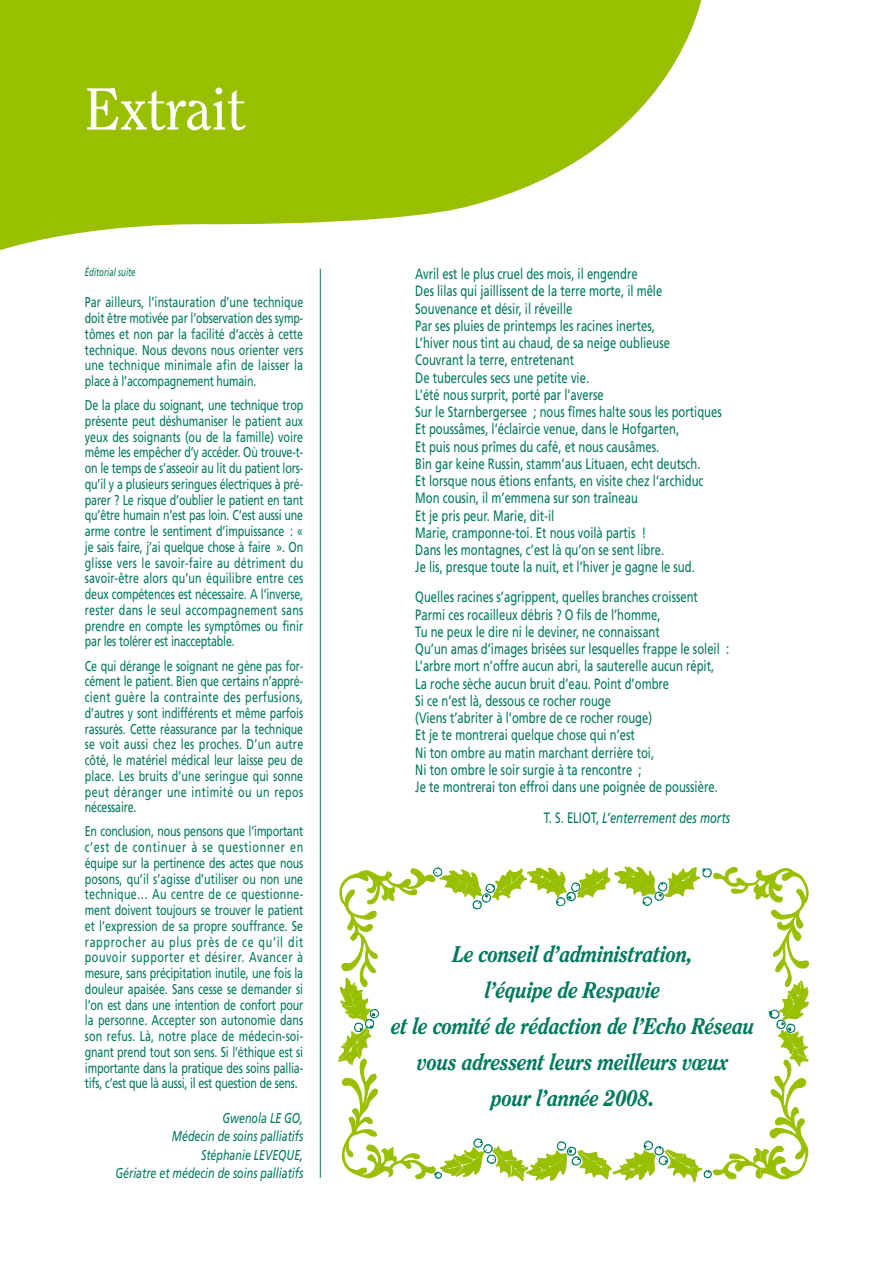
<style>
.page{position:relative;width:893px;height:1263px;background:#fff}
.page>*{position:absolute;margin:0;border:0;box-sizing:border-box;transform-origin:0 0}
.t1{font:58.5px "Clearface IT Cby BT";color:#fff}
.t2{font:italic 800 22.5px/36px "Clearface IT Cby BT";letter-spacing:-.015em;color:#00795e;text-align:center;scale:.9 1}
.t3{font:15px/17.2px "Frutiger";color:#00795e;scale:.75 1}
.t4{font:italic 15px "Frutiger";color:#00795e;scale:.75 1}
.t5{font:14.25px/15.8px "Frutiger";letter-spacing:-.015em;color:#00795e;text-align:justify;scale:.75 1}
.t6{font:italic 14.25px/18.5px "Frutiger";color:#00795e;text-align:right;scale:.75 1}
.t7{font:italic 11.25px "Frutiger";color:#00795e;scale:.7 1}
.s1{font-style:normal}
</style>
<div class="page">
<svg style="left:0;top:0;width:702px;height:250px;fill:#98c000"></svg>
<hr style="left:320px;top:269px;width:1px;height:909px;background:#00795e">
<svg style="left:338px;top:866px;width:471px;height:316px"></svg>
<h1 class="t1" style="left:85px;top:86px;width:162px">Extrait</h1>
<p class="t7" style="left:85px;top:268px;width:74px">Éditorial suite</p>
<p class="t5" style="left:85px;top:296px;width:293px">Par ailleurs, l’instauration d’une technique doit être motivée par l’observation des symp&shy;tômes et non par la facilité d’accès à cette technique. Nous devons nous orienter vers une technique minimale afin de laisser la place à l’accompagnement humain.</p>
<p class="t5" style="left:85px;top:398px;width:293px">De la place du soignant, une technique trop présente peut déshumaniser le patient aux yeux des soignants (ou de la famille) voire même les empêcher d’y accéder. Où trouve-t&shy;on le temps de s’asseoir au lit du patient lors&shy;qu’il y a plusieurs seringues électriques à pré&shy;parer ? Le risque d’oublier le patient en tant qu’être humain n’est pas loin. C‘est aussi une arme contre le sentiment d’impuissance : « je sais faire, j’ai quelque chose à faire ». On glisse vers le savoir-faire au détriment du savoir-être alors qu’un équilibre entre ces deux compétences est nécessaire. A l’inverse, rester dans le seul accompagnement sans prendre en compte les symptômes ou finir par les tolérer est inacceptable.</p>
<p class="t5" style="left:85px;top:659px;width:293px">Ce qui dérange le soignant ne gène pas for&shy;cément le patient. Bien que certains n’appré&shy;cient guère la contrainte des perfusions, d’autres y sont indifférents et même parfois rassurés. Cette réassurance par la technique se voit aussi chez les proches. D’un autre côté, le matériel médical leur laisse peu de place. Les bruits d’une seringue qui sonne peut déranger une intimité ou un repos nécessaire.</p>
<p class="t5" style="left:85px;top:825px;width:293px">En conclusion, nous pensons que l’important c’est de continuer à se questionner en équipe sur la pertinence des actes que nous posons, qu’il s’agisse d’utiliser ou non une technique… Au centre de ce questionne&shy;ment doivent toujours se trouver le patient et l’expression de sa propre souffrance. Se rapprocher au plus près de ce qu’il dit pouvoir supporter et désirer. Avancer à mesure, sans précipitation inutile, une fois la douleur apaisée. Sans cesse se demander si l’on est dans une intention de confort pour la personne. Accepter son autonomie dans son refus. Là, notre place de médecin-soi&shy;gnant prend tout son sens. Si l’éthique est si importante dans la pratique des soins pallia&shy;tifs, c’est que là aussi, il est question de sens.</p>
<p class="t6" style="left:115px;top:1110px;width:252px">Gwenola LE GO,<br>Médecin de soins palliatifs<br>Stéphanie LEVEQUE,<br>Gériatre et médecin de soins palliatifs</p>
<p class="t3" style="left:415px;top:267px;width:410px">Avril est le plus cruel des mois, il engendre<br>Des lilas qui jaillissent de la terre morte, il mêle Souvenance et désir, il réveille<br>Par ses pluies de printemps les racines inertes,<br>L’hiver nous tint au chaud, de sa neige oublieuse Couvrant la terre, entretenant<br>De tubercules secs une petite vie.<br>L’été nous surprit, porté par l’averse<br>Sur le Starnbergersee ; nous fîmes halte sous les portiques Et poussâmes, l’éclaircie venue, dans le Hofgarten,<br>Et puis nous prîmes du café, et nous causâmes.<br>Bin gar keine Russin, stamm’aus Lituaen, echt deutsch.<br>Et lorsque nous étions enfants, en visite chez l’archiduc Mon cousin, il m’emmena sur son traîneau<br>Et je pris peur. Marie, dit-il<br>Marie, cramponne-toi. Et nous voilà partis !<br>Dans les montagnes, c’est là qu’on se sent libre.<br>Je lis, presque toute la nuit, et l’hiver je gagne le sud.</p>
<p class="t3" style="left:415px;top:590px;width:420px">Quelles racines s’agrippent, quelles branches croissent Parmi ces rocailleux débris ? O fils de l’homme,<br>Tu ne peux le dire ni le deviner, ne connaissant<br>Qu’un amas d’images brisées sur lesquelles frappe le soleil :<br>L’arbre mort n’offre aucun abri, la sauterelle aucun répit, La roche sèche aucun bruit d’eau. Point d’ombre<br>Si ce n’est là, dessous ce rocher rouge<br>(Viens t’abriter à l’ombre de ce rocher rouge)<br>Et je te montrerai quelque chose qui n’est<br>Ni ton ombre au matin marchant derrière toi,<br>Ni ton ombre le soir surgie à ta rencontre ;<br>Je te montrerai ton effroi dans une poignée de poussière.</p>
<p class="t4" style="left:543px;top:812px;width:250px"><span class="s1">T. S. ELIOT,</span> L’enterrement des morts</p>
<h2 class="t2" style="left:391px;top:937px;width:405px">Le conseil d’administration,<br>l’équipe de Respavie<br>et le comité de rédaction de l’Echo Réseau vous adressent leurs meilleurs vœux<br>pour l’année 2008.</h2>
</div>
